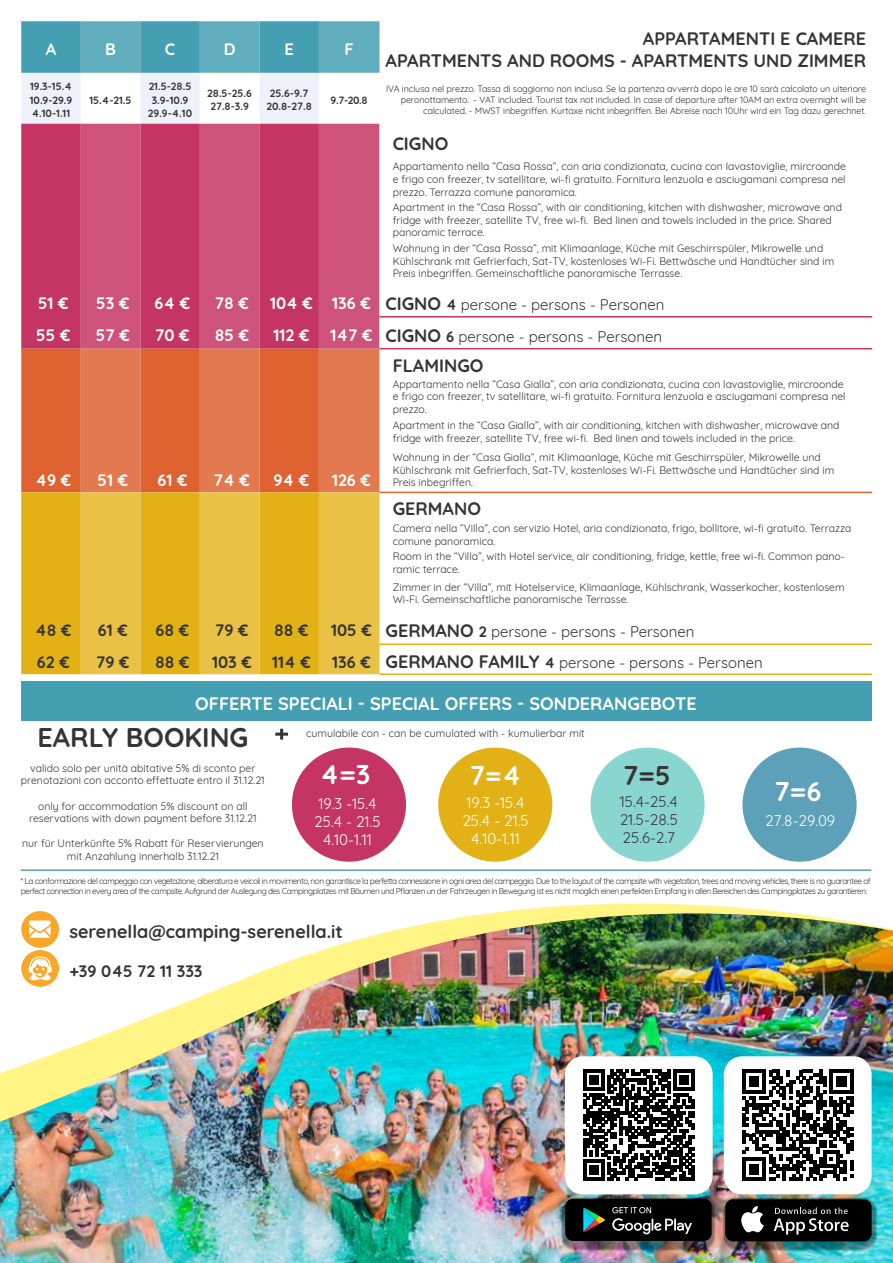
<style>
.page{position:relative;width:893px;height:1263px;background:#fff}
.page>*{position:absolute;margin:0;border:0;box-sizing:border-box;transform-origin:0 0}
.t1{font:700 27px "Quicksand";color:#353535}
.t2{font:700 27px "Quicksand";color:#fff}
.t3{font:700 18px/21.6px "Quicksand";color:#353535;text-align:right}
.t4{font:700 18px "Quicksand";color:#fff}
.t5{font:700 16.5px "Quicksand";color:#fff}
.t6{font:700 16.5px "Quicksand";color:#353535}
.t7{font:15px/18px "Quicksand";color:#353535;text-align:justify}
.t8{font:15px/18px "Quicksand";color:#fff;text-align:center}
.t9{font:10.5px/12.6px "Quicksand";color:#353535}
.t10{font:700 10.5px/13.5px "Quicksand";color:#353535;text-align:center}
.t11{font:9px/10.8px "Quicksand";letter-spacing:-.01em;color:#353535;text-align:right}
.t12{font:8.25px/9.9px "Quicksand";letter-spacing:-.06em;color:#353535}
.s1{font-weight:700;font-size:16.5px;color:#fff}
.s2{font-weight:700;font-size:18px}
.s3{font-weight:700}
.s4{font-weight:700;font-size:16.5px}
</style>
<div class="page">
<svg style="left:379px;top:124px;width:493px;height:549px"></svg>
<svg style="left:21px;top:21px;width:358px;height:471px;background:#c76f78"></svg>
<div style="left:21px;top:492px;width:60px;height:182px;background:#e2b116"></div>
<svg style="left:81px;top:492px;width:298px;height:182px;background:#e5ba32"></svg>
<hr style="left:379px;top:316px;width:493px;height:2px;background:#c43563">
<hr style="left:379px;top:348px;width:493px;height:1px;background:#c43563">
<hr style="left:379px;top:643px;width:493px;height:2px;background:#e2b116">
<hr style="left:379px;top:673px;width:493px;height:2px;background:#e2b116">
<hr style="left:379px;top:492px;width:493px;height:1px;background:#de6230">
<img style="left:21px;top:913px;width:872px;height:21px">
<img style="left:0;top:934px;width:893px;height:329px">
<div style="left:21px;top:681px;width:850px;height:40px;background:#439fb1"></div>
<svg style="left:275px;top:729px;width:13px;height:10px"></svg>
<hr style="left:21px;top:869px;width:850px;height:2px;background:#5ca0ba">
<img style="left:722px;top:1197px;width:156px;height:55px">
<img style="left:561px;top:1197px;width:155px;height:55px">
<div style="left:724px;top:1056px;width:148px;height:138px;background:#fff;border-radius:18px"></div>
<svg style="left:742px;top:1070px;width:111px;height:111px"></svg>
<div style="left:565px;top:1056px;width:148px;height:138px;background:#fff;border-radius:18px"></div>
<svg style="left:583px;top:1070px;width:111px;height:111px"></svg>
<hr style="left:691px;top:1166px;width:3px;height:15px;background:#000">
<div style="left:292px;top:747px;width:114px;height:115px;background:#c43563;border-radius:50%"></div>
<div style="left:438px;top:747px;width:114px;height:115px;background:#e2b116;border-radius:50%"></div>
<div style="left:590px;top:747px;width:115px;height:115px;background:#89d6d1;border-radius:50%"></div>
<div style="left:742px;top:747px;width:115px;height:115px;background:#5ca0ba;border-radius:50%"></div>
<h3 class="t5" style="left:46px;top:36px;width:12px">A</h3>
<h3 class="t5" style="left:105px;top:36px;width:12px">B</h3>
<h3 class="t5" style="left:165px;top:36px;width:12px">C</h3>
<h3 class="t5" style="left:224px;top:36px;width:13px">D</h3>
<h3 class="t5" style="left:284px;top:36px;width:11px">E</h3>
<h3 class="t5" style="left:345px;top:36px;width:11px">F</h3>
<h2 class="t3" style="left:385px;top:27px;width:482px">APPARTAMENTI E CAMERE<br>APARTMENTS AND ROOMS - APARTMENTS UND ZIMMER</h2>
<p class="t10" style="left:30px;top:79px;width:44px;text-align:justify">19.3-15.4<br>10.9-29.9<br>4.10-1.11</p>
<p class="t10" style="left:148px;top:79px;width:46px">21.5-28.5<br>3.9-10.9<br>29.9-4.10</p>
<p class="t10" style="left:207px;top:85px;width:46px">28.5-25.6<br>27.8-3.9</p>
<p class="t10" style="left:266px;top:85px;width:47px">25.6-9.7<br>20.8-27.8</p>
<p class="t10" style="left:331px;top:92px;width:39px">9.7-20.8</p>
<p class="t11" style="left:386px;top:82px;width:482px">IVA inclusa nel prezzo. Tassa di soggiorno non inclusa. Se la partenza avverrà dopo le ore 10 sarà calcolato un ulteriore peronottamento. - VAT included. Tourist tax not included. In case of departure after 10AM an extra overnight will be calculated. - MWST inbegriffen. Kurtaxe nicht inbegriffen. Bei Abreise nach 10Uhr wird ein Tag dazu gerechnet.</p>
<p class="t10" style="left:89px;top:92px;width:44px">15.4-21.5</p>
<h2 class="t3" style="left:393px;top:131px;width:57px">CIGNO</h2>
<p class="t9" style="left:393px;top:159px;width:455px;text-align:justify">Appartamento nella “Casa Rossa”, con aria condizionata, cucina con lavastoviglie, mircroonde e frigo con freezer, tv satellitare, wi-fi gratuito. Fornitura lenzuola e asciugamani compresa nel prezzo. Terrazza comune panoramica.</p>
<p class="t9" style="left:393px;top:200px;width:451px">Apartment in the “Casa Rossa”, with air conditioning, kitchen with dishwasher, microwave and fridge with freezer, satellite TV, free wi-fi. Bed linen and towels included in the price. Shared panoramic terrace.</p>
<p class="t9" style="left:393px;top:241px;width:443px">Wohnung in der “Casa Rossa”, mit Klimaanlage, Küche mit Geschirrspüler, Mikrowelle und<br>Kühlschrank mit Gefrierfach, Sat-TV, kostenloses Wi-Fi. Bettwäsche und Handtücher sind im<br>Preis inbegriffen. Gemeinschaftliche panoramische Terrasse.</p>
<h3 class="t5" style="left:38px;top:290px;width:32px">51 €</h3>
<h3 class="t5" style="left:96px;top:290px;width:35px">53 €</h3>
<h3 class="t5" style="left:155px;top:290px;width:37px">64 €</h3>
<h3 class="t5" style="left:215px;top:290px;width:36px">78 €</h3>
<h3 class="t7" style="left:270px;top:294px;width:396px"><span class="s1">104 € 136 €</span> <span class="s2">CIGNO</span> <span class="s3">4</span> persone - persons - Personen</h3>
<h3 class="t5" style="left:36px;top:321px;width:36px">55 €</h3>
<h3 class="t5" style="left:96px;top:321px;width:35px">57 €</h3>
<h3 class="t5" style="left:155px;top:321px;width:36px">70 €</h3>
<h3 class="t5" style="left:215px;top:321px;width:36px">85 €</h3>
<h3 class="t5" style="left:274px;top:321px;width:37px">112 €</h3>
<h3 class="t7" style="left:330px;top:326px;width:333px"><span class="s1">147 €</span> <span class="s2">CIGNO</span> <span class="s3">6</span> persone - persons - Personen</h3>
<h3 class="t5" style="left:35px;top:467px;width:37px">49 €</h3>
<h3 class="t5" style="left:98px;top:467px;width:32px">51 €</h3>
<h3 class="t5" style="left:157px;top:467px;width:32px">61 €</h3>
<h3 class="t5" style="left:214px;top:467px;width:38px">74 €</h3>
<h3 class="t5" style="left:274px;top:467px;width:37px">94 €</h3>
<h3 class="t5" style="left:332px;top:467px;width:40px">126 €</h3>
<h2 class="t3" style="left:393px;top:353px;width:92px">FLAMINGO</h2>
<p class="t9" style="left:393px;top:377px;width:454px">Appartamento nella “Casa Gialla”, con aria condizionata, cucina con lavastoviglie, mircroonde e frigo con freezer, tv satellitare, wi-fi gratuito. Fornitura lenzuola e asciugamani compresa nel prezzo.</p>
<p class="t9" style="left:393px;top:418px;width:448px">Apartment in the “Casa Gialla”, with air conditioning, kitchen with dishwasher, microwave and fridge with freezer, satellite TV, free wi-fi. Bed linen and towels included in the price.</p>
<p class="t9" style="left:393px;top:450px;width:443px">Wohnung in der “Casa Gialla”, mit Klimaanlage, Küche mit Geschirrspüler, Mikrowelle und<br>Kühlschrank mit Gefrierfach, Sat-TV, kostenloses Wi-Fi. Bettwäsche und Handtücher sind im<br>Preis inbegriffen.</p>
<h2 class="t3" style="left:393px;top:496px;width:90px">GERMANO</h2>
<p class="t9" style="left:393px;top:549px;width:454px">Room in the “Villa”, with Hotel service, air conditioning, fridge, kettle, free wi-fi. Common pano&shy;ramic terrace.</p>
<p class="t9" style="left:393px;top:580px;width:453px">Zimmer in der “Villa”, mit Hotelservice, Klimaanlage, Kühlschrank, Wasserkocher, kostenlosem<br>Wi-Fi. Gemeinschaftliche panoramische Terrasse.</p>
<p class="t9" style="left:393px;top:521px;width:460px">Camera nella “Villa”, con servizio Hotel, aria condizionata, frigo, bollitore, wi-fi gratuito. Terrazza comune panoramica.</p>
<h3 class="t6" style="left:35px;top:617px;width:38px">48 €</h3>
<h3 class="t6" style="left:98px;top:617px;width:32px">61 €</h3>
<h3 class="t6" style="left:156px;top:617px;width:35px">68 €</h3>
<h3 class="t6" style="left:215px;top:617px;width:35px">79 €</h3>
<h3 class="t6" style="left:274px;top:617px;width:36px">88 €</h3>
<h3 class="t7" style="left:331px;top:621px;width:365px"><span class="s4">105 €</span> <span class="s2">GERMANO</span> <span class="s3">2</span> persone - persons - Personen</h3>
<h3 class="t6" style="left:37px;top:648px;width:34px">62 €</h3>
<h3 class="t6" style="left:96px;top:648px;width:35px">79 €</h3>
<h3 class="t6" style="left:155px;top:648px;width:36px">88 €</h3>
<h3 class="t6" style="left:212px;top:648px;width:100px">103 € 114 €</h3>
<h3 class="t7" style="left:332px;top:652px;width:432px"><span class="s4">136 €</span> <span class="s2">GERMANO FAMILY</span> <span class="s3">4</span> persone - persons - Personen</h3>
<h2 class="t4" style="left:195px;top:688px;width:503px">OFFERTE SPECIALI - SPECIAL OFFERS - SONDERANGEBOTE</h2>
<p class="t9" style="left:306px;top:725px;width:280px">cumulabile con - can be cumulated with - kumulierbar mit</p>
<h1 class="t1" style="left:37px;top:715px;width:212px">EARLY BOOKING</h1>
<p class="t9" style="left:21px;top:761px;width:245px;text-align:center">valido solo per unità abitative 5% di sconto per prenotazioni con acconto effettuate entro il 31.12.21</p>
<p class="t9" style="left:29px;top:798px;width:229px;text-align:center">only for accommodation 5% discount on all reservations with down payment before 31.12.21</p>
<p class="t9" style="left:22px;top:836px;width:243px;text-align:center">nur für Unterkünfte 5% Rabatt für Reservierungen mit Anzahlung innerhalb 31.12.21</p>
<h1 class="t2" style="left:320px;top:752px;width:51px">4=3</h1>
<h3 class="t8" style="left:314px;top:793px;width:68px">19.3 -15.4<br>25.4 - 21.5<br>4.10-1.11</h3>
<h1 class="t2" style="left:470px;top:753px;width:53px">7=4</h1>
<h3 class="t8" style="left:462px;top:792px;width:68px">19.3 -15.4<br>25.4 - 21.5<br>4.10-1.11</h3>
<h1 class="t1" style="left:623px;top:753px;width:49px">7=5</h1>
<h3 class="t7" style="left:620px;top:791px;width:60px">15.4-25.4<br>21.5-28.5<br>25.6-2.7</h3>
<h1 class="t2" style="left:775px;top:769px;width:48px">7=6</h1>
<h3 class="t8" style="left:765px;top:810px;width:72px">27.8-29.09</h3>
<p class="t12" style="left:21px;top:875px;width:851px">* La conformazione del campeggio con vegetazione, alberatura e veicoli in movimento, non garantisce la perfetta connessione in ogni area del campeggio. Due to the layout of the campsite with vegetation, trees and moving vehicles, there is no guarantee of perfect connection in every area of the campsite. Aufgrund der Auslegung des Campingplatzes mit Bäumen und Pflanzen un der Fahrzeugen in Bewegung ist es nicht moglich einen perfekten Empfang in allen Bereichen des Campingplatzes zu garantieren.</p>
<h2 class="t3" style="left:69px;top:920px;width:275px">serenella@camping-serenella.it</h2>
<h3 class="t6" style="left:69px;top:957px;width:135px">+39 045 72 11 333</h3>
</div>
